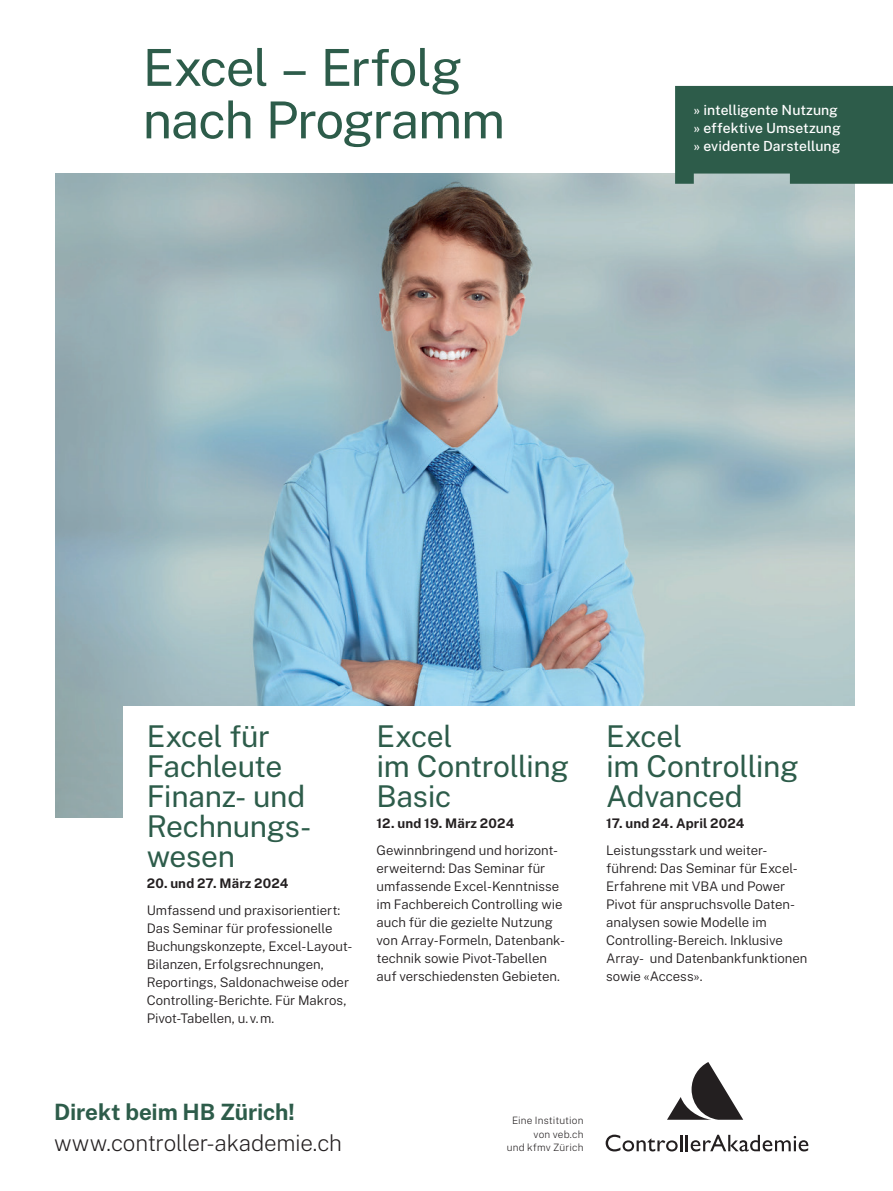
<style>
.page{position:relative;width:893px;height:1191px;background:#fff}
.page>*{position:absolute;margin:0;border:0;box-sizing:border-box;transform-origin:0 0}
.t1{font:51px/52.5px "Public Sans";letter-spacing:-.025em;color:#2d5c4a}
.t2{font:30px/30px "Public Sans";letter-spacing:-.01em;color:#2d5c4a}
.t3{font:200 22.5px "Public Sans";letter-spacing:-.015em;color:#231f20}
.t4{font:700 22.5px "Public Sans";letter-spacing:-.005em;color:#2d5c4a}
.t5{font:500 13.95px/18px "Public Sans";color:#fff}
.t6{font:300 13.2px/18px "Public Sans";letter-spacing:-.005em;color:#231f20}
.t7{font:700 13.2px "Public Sans";letter-spacing:.015em;color:#231f20}
.t8{font:200 10.2px/14px "Public Sans";letter-spacing:.01em;color:#231f20;text-align:right}
</style>
<div class="page">
<img style="left:55px;top:173px;width:799px;height:644px">
<div style="left:124px;top:706px;width:769px;height:330px;background:#fff"></div>
<svg style="left:667px;top:1062px;width:76px;height:57px"></svg>
<svg style="left:606px;top:1134px;width:202px;height:17px"></svg>
<div style="left:675px;top:86px;width:218px;height:98px;background:#2d5c4a"></div>
<h1 class="t1" style="left:143px;top:38px;width:364px">Excel – Erfolg nach Programm</h1>
<p class="t5" style="left:694px;top:100px;width:149px">» intelligente Nutzung » effektive Umsetzung » evidente Darstellung</p>
<h2 class="t2" style="left:147px;top:719px;width:166px">Excel für<br>Fachleute<br>Finanz- und<br>Rechnungs&shy;wesen</h2>
<p class="t7" style="left:147px;top:874px;width:143px">20. und 27. März 2024</p>
<p class="t6" style="left:147px;top:900px;width:207px">Umfassend und praxisorientiert:<br>Das Seminar für professionelle<br>Buchungskonzepte, Excel-Layout-<br>Bilanzen, Erfolgsrechnungen,<br>Reportings, Saldonachweise oder<br>Controlling-Berichte. Für Makros,<br>Pivot-Tabellen, u.v.m.</p>
<h2 class="t2" style="left:377px;top:719px;width:194px">Excel<br>im Controlling<br>Basic</h2>
<p class="t7" style="left:377px;top:814px;width:139px">12. und 19. März 2024</p>
<p class="t6" style="left:377px;top:840px;width:190px">Gewinnbringend und horizont&shy;erweiternd: Das Seminar für umfassende Excel-Kenntnisse im Fachbereich Controlling wie auch für die gezielte Nutzung von Array-Formeln, Datenbank&shy;technik sowie Pivot-Tabellen auf verschiedensten Gebieten.</p>
<h2 class="t2" style="left:606px;top:719px;width:194px">Excel<br>im Controlling<br>Advanced</h2>
<p class="t7" style="left:606px;top:814px;width:140px">17. und 24. April 2024</p>
<p class="t6" style="left:606px;top:840px;width:203px">Leistungsstark und weiter&shy;führend: Das Seminar für Excel-<br>Erfahrene mit VBA und Power<br>Pivot für anspruchsvolle Daten&shy;analysen sowie Modelle im<br>Controlling-Bereich. Inklusive<br>Array- und Datenbankfunktionen sowie «Access».</p>
<h3 class="t4" style="left:54px;top:1095px;width:242px">Direkt beim HB Zürich!</h3>
<h3 class="t3" style="left:54px;top:1127px;width:289px">www.controller-akademie.ch</h3>
<p class="t8" style="left:507px;top:1112px;width:78px">Eine Institution von veb.ch<br>und kfmv Zürich</p>
</div>
